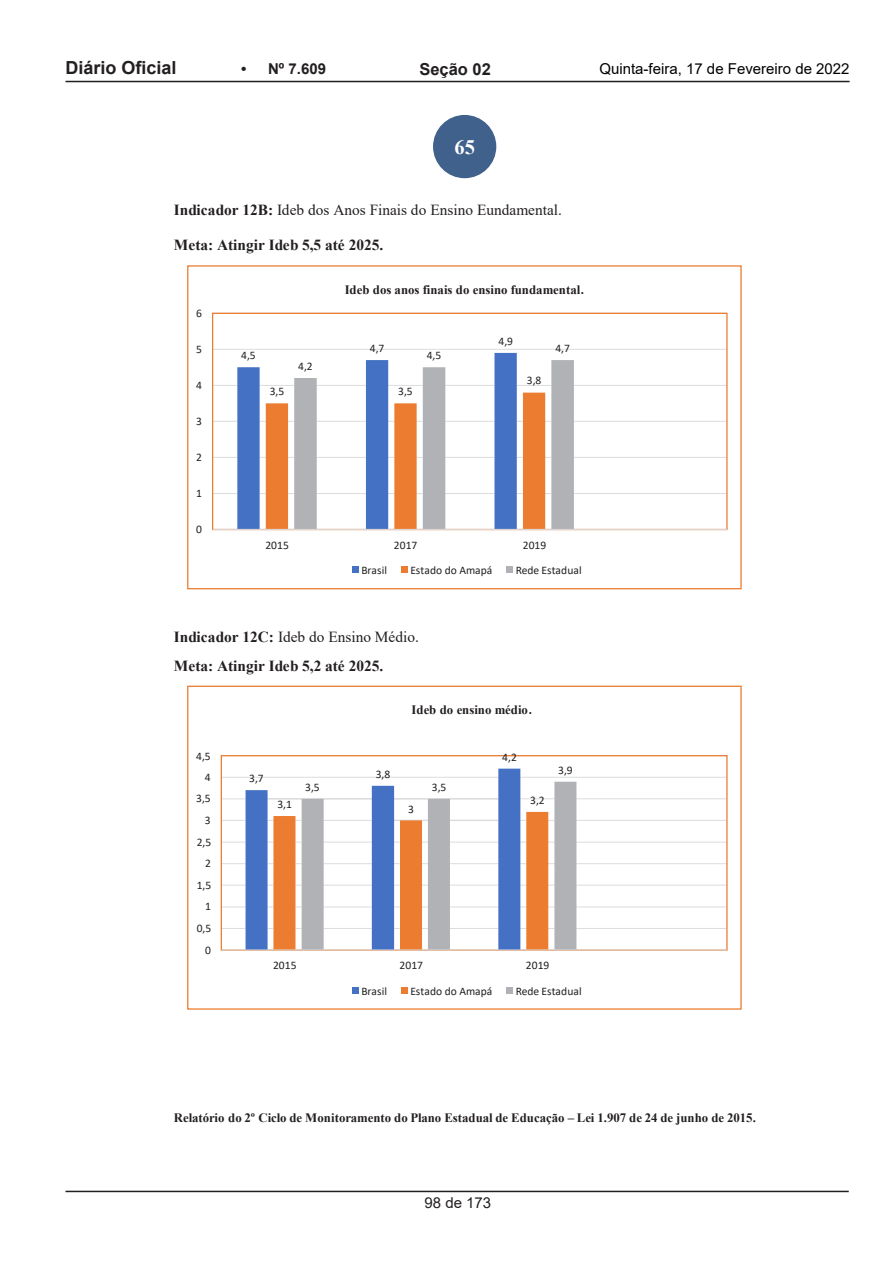
<style>
.page{position:relative;width:893px;height:1263px;background:#fff}
.page>*{position:absolute;margin:0;border:0;box-sizing:border-box;transform-origin:0 0}
.t1{font:700 20.55px "Times New Roman";color:#fff}
.t2{font:700 18px "Arial";color:#231f20}
.t3{font:700 16.5px "Arial";color:#231f20}
.t4{font:700 15.3px/29.4px "Times New Roman";color:#231f20}
.t5{font:15.3px "Times New Roman";color:#231f20}
.t6{font:15px "Arial";color:#000}
.t7{font:700 15px "Arial";color:#231f20}
.t8{font:15px "Arial";color:#231f20}
.t9{font:700 12.75px "Times New Roman";color:#231f20}
.t10{font:11.55px/21.5px "Calibri";letter-spacing:.005em;color:#231f20;text-align:right}
.s1{font-weight:700}
.s2{font-family:"Calibri";font-weight:400;font-size:18px}
.s3{font-weight:400}
.s4{font-style:inherit}
</style>
<div class="page">
<hr style="left:65px;top:81px;width:785px;height:1px;background:#231f20">
<hr style="left:65px;top:1191px;width:784px;height:1px;background:#231f20">
<div style="left:433px;top:115px;width:63px;height:63px;background:#40618b;border-radius:50%"></div>
<svg style="left:214px;top:493px;width:23px;height:1px"></svg>
<hr style="left:574px;top:493px;width:153px;height:1px;background:#dcdddf">
<svg style="left:214px;top:457px;width:23px;height:1px"></svg>
<hr style="left:574px;top:457px;width:153px;height:1px;background:#dcdddf">
<svg style="left:214px;top:421px;width:23px;height:1px"></svg>
<hr style="left:574px;top:421px;width:153px;height:1px;background:#dcdddf">
<svg style="left:214px;top:385px;width:23px;height:1px"></svg>
<hr style="left:574px;top:385px;width:153px;height:1px;background:#dcdddf">
<hr style="left:212px;top:349px;width:515px;height:1px;background:#dcdddf">
<svg style="left:237px;top:353px;width:280px;height:176px;fill:#4471c4"></svg>
<svg style="left:259px;top:393px;width:35px;height:136px"></svg>
<svg style="left:294px;top:360px;width:280px;height:169px"></svg>
<hr style="left:213px;top:529px;width:514px;height:1px;background:#dcdddf">
<svg style="left:352px;top:567px;width:6px;height:6px"></svg>
<img style="left:241px;top:353px;width:16px;height:8px">
<img style="left:370px;top:353px;width:16px;height:1px">
<img style="left:427px;top:353px;width:15px;height:8px">
<img style="left:298px;top:361px;width:16px;height:11px">
<img style="left:527px;top:375px;width:16px;height:12px">
<img style="left:270px;top:386px;width:15px;height:11px">
<img style="left:398px;top:386px;width:16px;height:11px">
<img style="left:401px;top:566px;width:112px;height:7px">
<svg style="left:223px;top:928px;width:22px;height:1px"></svg>
<hr style="left:576px;top:928px;width:151px;height:1px;background:#dcdddf">
<svg style="left:223px;top:906px;width:22px;height:1px"></svg>
<hr style="left:576px;top:906px;width:151px;height:1px;background:#dcdddf">
<svg style="left:223px;top:885px;width:22px;height:1px"></svg>
<hr style="left:576px;top:885px;width:151px;height:1px;background:#dcdddf">
<svg style="left:223px;top:863px;width:22px;height:1px"></svg>
<hr style="left:576px;top:863px;width:151px;height:1px;background:#dcdddf">
<svg style="left:223px;top:842px;width:22px;height:1px"></svg>
<hr style="left:576px;top:842px;width:151px;height:1px;background:#dcdddf">
<svg style="left:223px;top:820px;width:22px;height:1px"></svg>
<hr style="left:576px;top:820px;width:151px;height:1px;background:#dcdddf">
<svg style="left:223px;top:798px;width:22px;height:1px"></svg>
<hr style="left:576px;top:798px;width:151px;height:1px;background:#dcdddf">
<hr style="left:221px;top:777px;width:277px;height:1px;background:#dcdddf">
<hr style="left:520px;top:777px;width:207px;height:1px;background:#dcdddf">
<div style="left:221px;top:755px;width:507px;height:196px;border:1px solid #ec7c30"></div>
<svg style="left:246px;top:769px;width:274px;height:180px"></svg>
<svg style="left:302px;top:782px;width:274px;height:167px"></svg>
<hr style="left:221px;top:949px;width:506px;height:1px;background:#dcdddf">
<svg style="left:352px;top:987px;width:6px;height:6px"></svg>
<img style="left:502px;top:755px;width:16px;height:2px">
<img style="left:249px;top:773px;width:16px;height:11px">
<img style="left:376px;top:769px;width:16px;height:11px">
<img style="left:305px;top:781px;width:16px;height:12px">
<img style="left:432px;top:781px;width:16px;height:12px">
<img style="left:277px;top:799px;width:16px;height:4px">
<svg style="left:267px;top:803px;width:287px;height:147px"></svg>
<img style="left:530px;top:794px;width:16px;height:12px">
<img style="left:401px;top:987px;width:112px;height:7px">
<h2 class="t2" style="left:65px;top:55px;width:113px">Diário Oficial</h2>
<p class="t7" style="left:241px;top:58px;width:87px">• Nº 7.609</p>
<h3 class="t3" style="left:419px;top:57px;width:73px">Seção 02</h3>
<p class="t6" style="left:599px;top:59px;width:252px">Quinta-feira, 17 de Fevereiro de 2022</p>
<p class="t1" style="left:454px;top:132px;width:22px">65</p>
<p class="t5" style="left:174px;top:199px;width:390px"><span class="s1">Indicador 12B:</span> Ideb dos Anos Finais do Ensino Eundamental.</p>
<p class="t4" style="left:174px;top:230px;width:211px">Meta: Atingir Ideb 5,5 até 2025.</p>
<p class="t10" style="left:196px;top:302px;width:7px">6</p>
<p class="t10" style="left:196px;top:338px;width:7px">5</p>
<p class="t10" style="left:241px;top:344px;width:16px">4,5</p>
<p class="t10" style="left:298px;top:355px;width:16px">4,2</p>
<p class="t9" style="left:345px;top:280px;width:241px">Ideb dos anos finais do ensino fundamental<span class="s2">.</span></p>
<p class="t10" style="left:370px;top:337px;width:16px">4,7</p>
<p class="t10" style="left:427px;top:344px;width:16px">4,5</p>
<p class="t10" style="left:498px;top:330px;width:16px">4,9</p>
<p class="t10" style="left:555px;top:337px;width:16px">4,7</p>
<p class="t10" style="left:196px;top:374px;width:7px">4</p>
<p class="t10" style="left:527px;top:370px;width:16px">3,8</p>
<p class="t10" style="left:270px;top:380px;width:16px">3,5</p>
<p class="t10" style="left:398px;top:380px;width:16px">3,5</p>
<p class="t10" style="left:196px;top:411px;width:7px">3</p>
<p class="t10" style="left:196px;top:446px;width:7px">2</p>
<p class="t10" style="left:196px;top:482px;width:7px">1</p>
<p class="t10" style="left:196px;top:518px;width:7px">0</p>
<p class="t10" style="left:265px;top:534px;width:25px">2015</p>
<p class="t10" style="left:394px;top:534px;width:25px">2017</p>
<p class="t10" style="left:523px;top:534px;width:25px">2019</p>
<p class="t10" style="left:361px;top:559px;width:27px">Brasil</p>
<p class="t10" style="left:410px;top:559px;width:84px">Estado do Amapá</p>
<p class="t10" style="left:516px;top:559px;width:68px">Rede Estadual</p>
<p class="t4" style="left:174px;top:621px;width:247px">Indicador 12C: <span class="s3">Ideb do Ensino Médio.<br></span>Meta: Atingir Ideb 5,2 até 2025.</p>
<p class="t9" style="left:412px;top:701px;width:123px">Ideb do ensino médio<span class="s2">.</span></p>
<p class="t10" style="left:196px;top:745px;width:16px">4,5</p>
<p class="t10" style="left:502px;top:746px;width:16px">4,2</p>
<p class="t10" style="left:196px;top:766px;width:16px">4<br>3,5<br>3</p>
<p class="t10" style="left:249px;top:767px;width:16px">3,7</p>
<p class="t10" style="left:376px;top:763px;width:16px">3,8</p>
<p class="t10" style="left:558px;top:759px;width:16px">3,9</p>
<p class="t10" style="left:305px;top:776px;width:16px">3,5</p>
<p class="t10" style="left:432px;top:776px;width:16px">3,5</p>
<p class="t10" style="left:530px;top:789px;width:16px">3,2</p>
<p class="t10" style="left:277px;top:793px;width:16px">3,1</p>
<p class="t10" style="left:408px;top:798px;width:7px">3</p>
<p class="t10" style="left:197px;top:831px;width:16px">2,5<br>2<br>1,5<br>1<br>0,5<br>0</p>
<p class="t10" style="left:273px;top:954px;width:25px">2015</p>
<p class="t10" style="left:400px;top:954px;width:25px">2017</p>
<p class="t10" style="left:526px;top:954px;width:25px">2019</p>
<p class="t10" style="left:361px;top:980px;width:27px">Brasil</p>
<p class="t10" style="left:410px;top:980px;width:84px">Estado do Amapá</p>
<p class="t10" style="left:516px;top:980px;width:68px">Rede Estadual</p>
<p class="t9" style="left:174px;top:1108px;width:583px">Relatório do 2º Ciclo de Monitoramento do Plano Estadual de Educação <span class="s4">–</span> Lei 1.907 de 24 de junho de 2015.</p>
<p class="t8" style="left:425px;top:1192px;width:68px">98 de 173</p>
</div>
